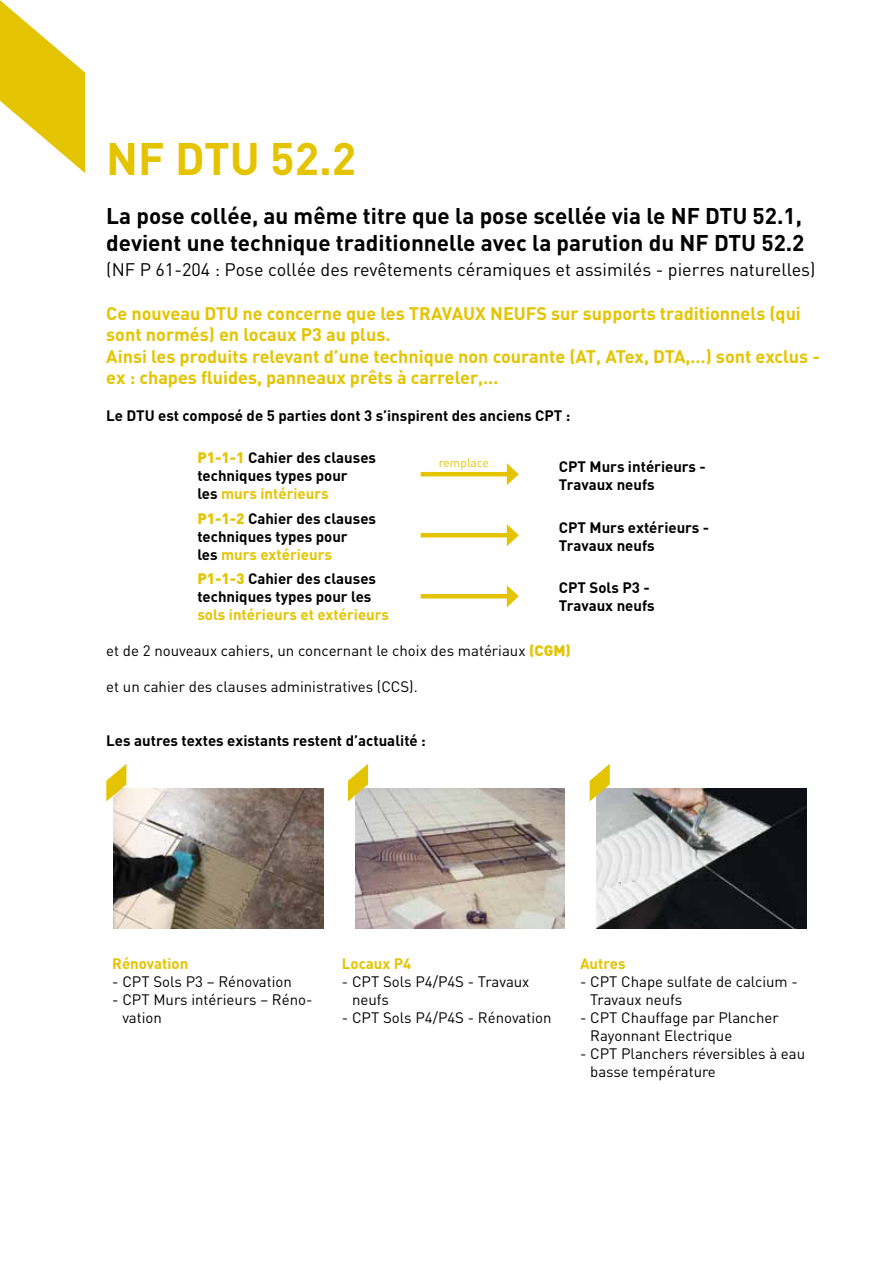
<style>
.page{position:relative;width:893px;height:1263px;background:#fff}
.page>*{position:absolute;margin:0;border:0;box-sizing:border-box;transform-origin:0 0}
.t1{font:700 45px "DIN";color:#e4c400}
.t2{font:700 22.5px/27px "DIN";color:#000}
.t3{font:700 18px/21.6px "DIN";color:#e4c400}
.t4{font:18px "DIN";color:#000}
.t5{font:700 15px/18px "DIN";color:#000}
.t6{font:15px/18px "DIN";color:#000}
.t7{font:700 15px "DIN";color:#e4c400}
.t8{font:12px "DIN";color:#e4c400}
.s1{font-weight:900;color:#e4c400}
.s2{color:#e4c400}
</style>
<div class="page">
<svg style="left:0;top:0;width:85px;height:173px"></svg>
<hr style="left:421px;top:472px;width:90px;height:4px;background:#e4c400">
<svg style="left:507px;top:463px;width:12px;height:22px"></svg>
<hr style="left:421px;top:533px;width:90px;height:4px;background:#e4c400">
<svg style="left:507px;top:524px;width:12px;height:22px"></svg>
<hr style="left:421px;top:594px;width:90px;height:4px;background:#e4c400">
<svg style="left:507px;top:585px;width:12px;height:22px"></svg>
<img style="left:113px;top:788px;width:210px;height:141px">
<svg style="left:106px;top:764px;width:20px;height:37px"></svg>
<img style="left:355px;top:788px;width:210px;height:141px">
<svg style="left:348px;top:764px;width:20px;height:37px"></svg>
<img style="left:597px;top:788px;width:209px;height:141px">
<svg style="left:590px;top:764px;width:20px;height:37px"></svg>
<h1 class="t1" style="left:106px;top:129px;width:252px">NF DTU 52.2</h1>
<h2 class="t2" style="left:106px;top:201px;width:700px">La pose collée, au même titre que la pose scellée via le NF DTU 52.1, devient une technique traditionnelle avec la parution du NF DTU 52.2</h2>
<p class="t4" style="left:106px;top:259px;width:711px">(NF P 61-204 : Pose collée des revêtements céramiques et assimilés - pierres naturelles)</p>
<p class="t3" style="left:106px;top:302px;width:715px">Ce nouveau DTU ne concerne que les TRAVAUX NEUFS sur supports traditionnels (qui sont normés) en locaux P3 au plus.<br>Ainsi les produits relevant d’une technique non courante (AT, ATex, DTA,…) sont exclus - ex : chapes fluides, panneaux prêts à carreler,…</p>
<p class="t5" style="left:106px;top:406px;width:466px">Le DTU est composé de 5 parties dont 3 s’inspirent des anciens CPT :</p>
<p class="t5" style="left:197px;top:448px;width:180px"><span class="s1">P1-1-1</span> Cahier des clauses techniques types pour<br>les <span class="s2">murs intérieurs</span></p>
<p class="t5" style="left:559px;top:457px;width:149px">CPT Murs intérieurs -<br>Travaux neufs</p>
<p class="t5" style="left:197px;top:509px;width:180px"><span class="s1">P1-1-2</span> Cahier des clauses techniques types pour<br>les <span class="s2">murs extérieurs</span></p>
<p class="t5" style="left:559px;top:518px;width:152px">CPT Murs extérieurs -<br>Travaux neufs</p>
<p class="t5" style="left:197px;top:569px;width:180px"><span class="s1">P1-1-3</span> Cahier des clauses techniques types pour les</p>
<p class="t7" style="left:197px;top:605px;width:193px">sols intérieurs et extérieurs</p>
<p class="t8" style="left:439px;top:455px;width:52px">remplace</p>
<p class="t5" style="left:559px;top:578px;width:97px">CPT Sols P3 -<br>Travaux neufs</p>
<p class="t6" style="left:106px;top:642px;width:466px">et de 2 nouveaux cahiers, un concernant le choix des matériaux <span class="s1">(CGM)</span></p>
<p class="t6" style="left:106px;top:678px;width:313px">et un cahier des clauses administratives (CCS).</p>
<p class="t5" style="left:106px;top:731px;width:321px">Les autres textes existants restent d’actualité :</p>
<p class="t7" style="left:112px;top:954px;width:78px">Rénovation</p>
<p class="t6" style="left:112px;top:972px;width:181px">- CPT Sols P3 – Rénovation</p>
<p class="t6" style="left:122px;top:990px;width:192px;text-indent:-10px">- CPT Murs intérieurs – Réno&shy;vation</p>
<p class="t7" style="left:342px;top:954px;width:71px">Locaux P4</p>
<p class="t6" style="left:352px;top:972px;width:179px;text-indent:-10px">- CPT Sols P4/P4S - Travaux neufs</p>
<p class="t6" style="left:342px;top:1008px;width:211px">- CPT Sols P4/P4S - Rénovation</p>
<p class="t7" style="left:580px;top:954px;width:47px">Autres</p>
<p class="t6" style="left:590px;top:972px;width:209px;text-indent:-10px">- CPT Chape sulfate de calcium -<br>Travaux neufs</p>
<p class="t6" style="left:590px;top:1008px;width:190px;text-indent:-10px">- CPT Chauffage par Plancher<br>Rayonnant Electrique</p>
<p class="t6" style="left:590px;top:1044px;width:217px;text-indent:-10px">- CPT Planchers réversibles à eau basse température</p>
</div>
